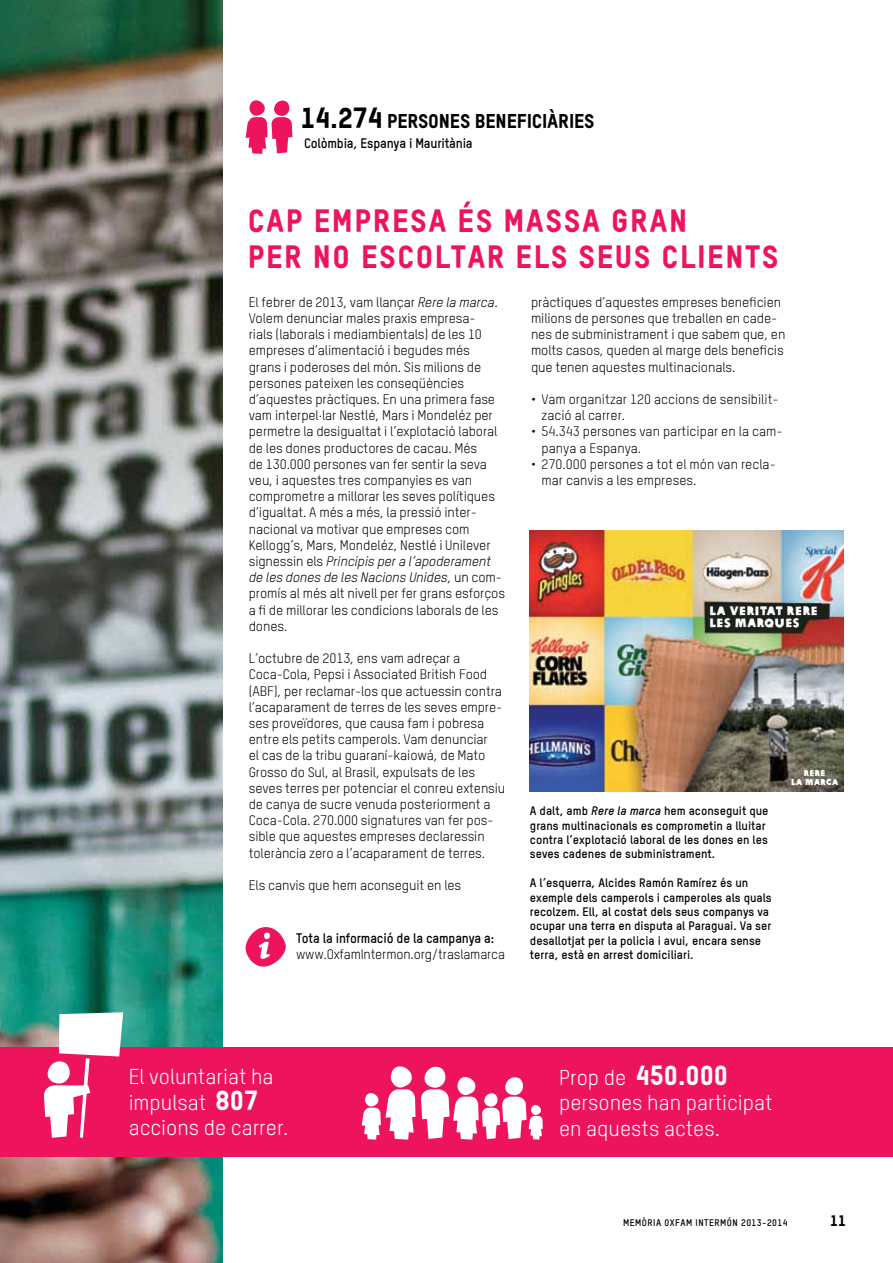
<style>
.page{position:relative;width:893px;height:1263px;background:#fff}
.page>*{position:absolute;margin:0;border:0;box-sizing:border-box;transform-origin:0 0}
.t1{font:31.5px/36px "Oxfam TSTARPRO Headline";letter-spacing:.05em;color:#ed135d}
.t2{font:27px "Oxfam TSTARPRO Headline";color:#fff}
.t3{font:21px/25.5px "Oxfam TSTARPRO";color:#fff}
.t4{font:19.5px "Oxfam TSTARPRO Headline";letter-spacing:-.01em;color:#000}
.t5{font:15px "Oxfam TSTARPRO Headline";color:#000}
.t6{font:13.5px/16.2px "Oxfam TSTARPRO";letter-spacing:-.01em;color:#000}
.t7{font:700 13.5px "Oxfam TSTARPRO";letter-spacing:-.015em;color:#000;scale:.96 1}
.t8{font:700 13.5px "Oxfam TSTARPRO";letter-spacing:-.015em;color:#000}
.t9{font:700 12px/14.4px "Oxfam TSTARPRO";color:#000}
.t10{font:12px/12px "Oxfam Global Headline";letter-spacing:.05em;color:#fff}
.t11{font:700 9.3px "Oxfam TSTARPRO";letter-spacing:.05em;color:#000}
.t12{font:8.4px/8.4px "Oxfam Global Headline";letter-spacing:.05em;color:#fff;text-align:center}
.s1{font-size:28.5px}
.s2{font-style:italic}
.s3{font-family:"Oxfam TSTARPRO Headline";font-size:27px}
.s4{font-family:"Oxfam TSTARPRO";font-size:21px}
</style>
<div class="page">
<img style="left:0;top:0;width:222px;height:1263px">
<div style="left:0;top:1048px;width:893px;height:109px;background:#ed135d"></div>
<svg style="left:245px;top:927px;width:41px;height:40px"></svg>
<img style="left:530px;top:530px;width:314px;height:261px">
<svg style="left:246px;top:100px;width:46px;height:54px"></svg>
<svg style="left:362px;top:1066px;width:181px;height:73px"></svg>
<svg style="left:44px;top:1012px;width:79px;height:126px"></svg>
<h3 class="t4" style="left:300px;top:109px;width:296px"><span class="s1">14.274</span> PERSONES BENEFICIÀRIES</h3>
<p class="t8" style="left:304px;top:135px;width:170px">Colòmbia, Espanya i Mauritània</p>
<h1 class="t1" style="left:248px;top:202px;width:532px">CAP EMPRESA ÉS MASSA GRAN<br>PER NO ESCOLTAR ELS SEUS CLIENTS</h1>
<p class="t6" style="left:249px;top:294px;width:258px">El febrer de 2013, vam llançar <span class="s2">Rere la marca</span>.<br>Volem denunciar males praxis empresa-<br>rials (laborals i mediambientals) de les 10 empreses d’alimentació i begudes més grans i poderoses del món. Sis milions de persones pateixen les conseqüències d’aquestes pràctiques. En una primera fase vam interpel·lar Nestlé, Mars i Mondeléz per permetre la desigualtat i l’explotació laboral de les dones productores de cacau. Més<br>de 130.000 persones van fer sentir la seva veu, i aquestes tres companyies es van comprometre a millorar les seves polítiques d’igualtat. A més a més, la pressió inter&shy;nacional va motivar que empreses com Kellogg’s, Mars, Mondeléz, Nestlé i Unilever signessin els <span class="s2">Principis per a l’apoderament de les dones de les Nacions Unides</span>, un com&shy;promís al més alt nivell per fer grans esforços a fi de millorar les condicions laborals de les dones.</p>
<p class="t6" style="left:249px;top:650px;width:258px">L’octubre de 2013, ens vam adreçar a Coca-Cola, Pepsi i Associated British Food (ABF), per reclamar-los que actuessin contra l’acaparament de terres de les seves empre&shy;ses proveïdores, que causa fam i pobresa entre els petits camperols. Vam denunciar<br>el cas de la tribu guaraní-kaiowá, de Mato Grosso do Sul, al Brasil, expulsats de les seves terres per potenciar el conreu extensiu de canya de sucre venuda posteriorment a Coca-Cola. 270.000 signatures van fer pos&shy;sible que aquestes empreses declaressin tolerància zero a l’acaparament de terres.</p>
<p class="t6" style="left:249px;top:877px;width:214px">Els canvis que hem aconseguit en les</p>
<p class="t7" style="left:296px;top:930px;width:208px">Tota la informació de la campanya a:</p>
<p class="t6" style="left:296px;top:946px;width:210px">www.OxfamIntermon.org/traslamarca</p>
<p class="t6" style="left:531px;top:294px;width:256px">pràctiques d’aquestes empreses beneficien milions de persones que treballen en cade&shy;nes de subministrament i que sabem que, en molts casos, queden al marge dels beneficis que tenen aquestes multinacionals.</p>
<p class="t6" style="left:541px;top:391px;width:239px;text-indent:-11px">• Vam organitzar 120 accions de sensibilit&shy;zació al carrer.</p>
<p class="t6" style="left:541px;top:423px;width:242px;text-indent:-11px">• 54.343 persones van participar en la cam&shy;panya a Espanya.</p>
<p class="t6" style="left:541px;top:456px;width:236px;text-indent:-11px">• 270.000 persones a tot el món van recla&shy;mar canvis a les empreses.</p>
<p class="t10" style="left:709px;top:604px;width:110px">LA VERITAT RERE<br>LES MARQUES</p>
<p class="t9" style="left:530px;top:803px;width:240px">A dalt, amb <span class="s2">Rere la marca</span> hem aconseguit que grans multinacionals es comprometin a lluitar contra l’explotació laboral de les dones en les seves cadenes de subministrament.</p>
<p class="t9" style="left:530px;top:875px;width:243px">A l’esquerra, Alcides Ramón Ramírez és un exemple dels camperols i camperoles als quals recolzem. Ell, al costat dels seus companys va ocupar una terra en disputa al Paraguai. Va ser desallotjat per la policia i avui, encara sense terra, està en arrest domiciliari.</p>
<p class="t12" style="left:791px;top:768px;width:49px">RERE<br>LA MARCA</p>
<h3 class="t3" style="left:129px;top:1064px;width:161px">El voluntariat ha impulsat <span class="s3">807 </span>accions de carrer.</h3>
<h2 class="t2" style="left:559px;top:1058px;width:170px"><span class="s4">Prop de</span> 450.000</h2>
<h3 class="t3" style="left:559px;top:1090px;width:215px">persones han participat en aquests actes.</h3>
<p class="t11" style="left:623px;top:1217px;width:166px">MEMÒRIA 0XFAM INTERMÓN 2013-2014</p>
<p class="t5" style="left:830px;top:1211px;width:17px">11</p>
</div>
